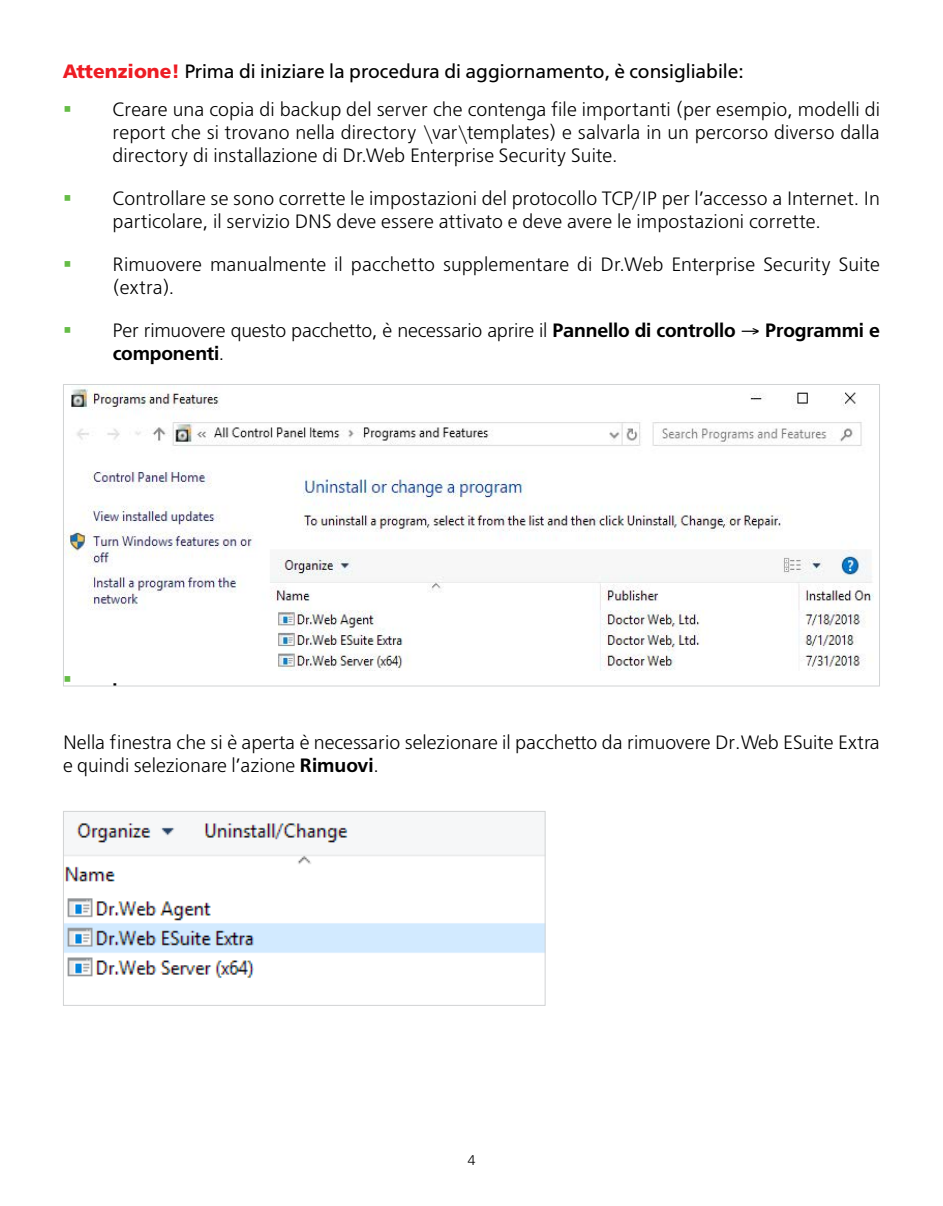
<style>
.page{position:relative;width:943px;height:1206px;background:#fff}
.page>*{position:absolute;margin:0;border:0;box-sizing:border-box;transform-origin:0 0}
.t1{font:300 19.25px/23.1px "Free Set";color:#000}
.t2{font:19.25px "Free Set";color:#000}
.t3{font:600 19.25px "Free Set";color:#000}
.t4{font:300 14px "Free Set";color:#000}
.s1{font-weight:700;color:#ed1d24}
.s2{color:#65bc46}
.s3{font-weight:600}
</style>
<div class="page">
<img style="left:65px;top:386px;width:809px;height:284px">
<img style="left:65px;top:823px;width:478px;height:155px">
<div style="left:63px;top:811px;width:482px;height:194px;border:1px solid #d1d3d4"></div>
<p class="t2" style="left:63px;top:59px;width:682px"><span class="s1">Attenzione!</span> Prima di iniziare la procedura di aggiornamento, è consigliabile:</p>
<p class="t1" style="left:113px;top:98px;width:768px;text-align:justify;text-indent:-50px"><span class="s2">▪</span> Creare una copia di backup del server che contenga file importanti (per esempio, modelli di report che si trovano nella directory \var\templates) e salvarla in un percorso diverso dalla directory di installazione di Dr.Web Enterprise Security Suite.</p>
<p class="t1" style="left:63px;top:187px;width:818px;text-align:center"><span class="s2">▪</span> Controllare se sono corrette le impostazioni del protocollo TCP/IP per l’accesso a Internet. In particolare, il servizio DNS deve essere attivato e deve avere le impostazioni corrette.</p>
<p class="t1" style="left:113px;top:253px;width:768px;text-indent:-50px"><span class="s2">▪</span> Rimuovere manualmente il pacchetto supplementare di Dr.Web Enterprise Security Suite (extra).</p>
<p class="t1" style="left:113px;top:319px;width:768px;text-indent:-50px"><span class="s2">▪</span> Per rimuovere questo pacchetto, è necessario aprire il <span class="s3">Pannello di controllo</span> → <span class="s3">Programmi e componenti</span>.</p>
<p class="t3" style="left:63px;top:667px;width:56px"><span class="s2">▪</span> .</p>
<p class="t1" style="left:63px;top:731px;width:818px">Nella finestra che si è aperta è necessario selezionare il pacchetto da rimuovere Dr.Web ESuite Extra e quindi selezionare l’azione <span class="s3">Rimuovi</span>.</p>
<p class="t4" style="left:467px;top:1151px;width:10px">4</p>
</div>
